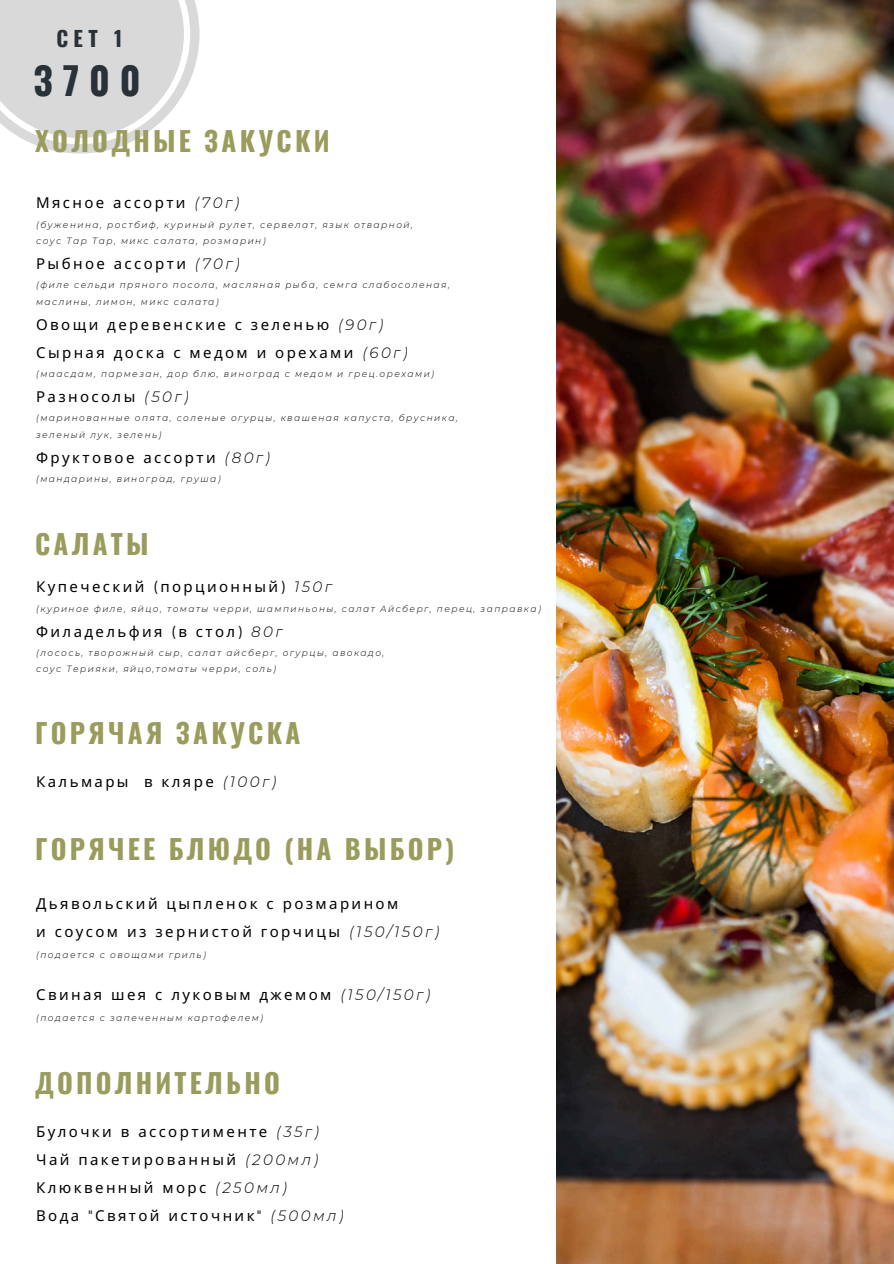
<style>
.page{position:relative;width:894px;height:1264px;background:#fff}
.page>*{position:absolute;margin:0;border:0;box-sizing:border-box;transform-origin:0 0}
.t1{font:700 37.8px "Oswald";color:#293238}
.t2{font:700 27px "Oswald";letter-spacing:.12em;color:#999c5c}
.t3{font:700 21px "Oswald";color:#293238}
.t4{font:15px/28px "Noto Sans";letter-spacing:.16em;color:#000}
.t5{font:italic 300 15px "Montserrat";letter-spacing:.16em;color:#000}
.t6{font:italic 300 9px "Montserrat";letter-spacing:.16em;color:#000}
.s1{font-family:"Montserrat";font-weight:300;font-style:italic}
.s2{font-family:"Montserrat";font-weight:300}
</style>
<div class="page">
<img style="left:557px;top:0;width:336px;height:1263px">
<svg style="left:0;top:0;width:199px;height:153px"></svg>
<p class="t3" style="left:56px;top:22px;width:67px">СЕТ 1</p>
<p class="t1" style="left:33px;top:51px;width:109px">3700</p>
<p class="t2" style="left:35px;top:120px;width:296px">ХОЛОДНЫЕ ЗАКУСКИ</p>
<p class="t4" style="left:36px;top:189px;width:204px">Мясное ассорти <span class="s1">(70г)</span></p>
<h2 class="t6" style="left:36px;top:219px;width:378px">(буженина, ростбиф, куриный рулет, сервелат, язык отварной,</h2>
<h1 class="t6" style="left:36px;top:235px;width:231px">соус Тар Тар, микс салата, розмарин)</h1>
<p class="t4" style="left:36px;top:249px;width:205px">Рыбное ассорти <span class="s1">(70г)</span></p>
<p class="t6" style="left:36px;top:279px;width:415px">(филе сельди пряного посола, масляная рыба, семга слабосоленая,</p>
<p class="t6" style="left:36px;top:296px;width:184px">маслины, лимон, микс салата)</p>
<p class="t4" style="left:36px;top:310px;width:294px">Овощи деревенские с зеленью</p>
<p class="t5" style="left:338px;top:315px;width:47px">(90г)</p>
<p class="t4" style="left:36px;top:338px;width:213px">Сырная доска с медом</p>
<p class="t4" style="left:256px;top:338px;width:152px">и орехами <span class="s1">(60г)</span></p>
<p class="t6" style="left:36px;top:368px;width:399px">(маасдам, пармезан, дор блю, виноград с медом и грец.орехами)</p>
<p class="t4" style="left:36px;top:382px;width:154px">Разносолы <span class="s1">(50г)</span></p>
<p class="t6" style="left:36px;top:413px;width:423px">(маринованные опята, соленые огурцы, квашеная капуста, брусника,</p>
<p class="t6" style="left:36px;top:429px;width:127px">зеленый лук, зелень)</p>
<p class="t4" style="left:36px;top:443px;width:181px">Фруктовое ассорти</p>
<p class="t5" style="left:224px;top:448px;width:47px">(80г)</p>
<p class="t6" style="left:36px;top:473px;width:186px">(мандарины, виноград, груша)</p>
<p class="t2" style="left:35px;top:522px;width:115px">САЛАТЫ</p>
<p class="t4" style="left:36px;top:572px;width:297px">Купеческий <span class="s2">(</span>порционный<span class="s2">)</span> <span class="s1">150г</span></p>
<p class="t6" style="left:36px;top:603px;width:506px">(куриное филе, яйцо, томаты черри, шампиньоны, салат Айсберг, перец, заправка)</p>
<p class="t4" style="left:36px;top:617px;width:247px">Филадельфия <span class="s2">(</span>в стол<span class="s2">)</span> <span class="s1">80г</span></p>
<p class="t6" style="left:36px;top:647px;width:349px">(лосось, творожный сыр, салат айсберг, огурцы, авокадо,</p>
<h1 class="t6" style="left:36px;top:663px;width:241px">соус Терияки, яйцо,томаты черри, соль)</h1>
<p class="t2" style="left:35px;top:711px;width:266px">ГОРЯЧАЯ ЗАКУСКА</p>
<p class="t4" style="left:36px;top:767px;width:241px">Кальмары в кляре <span class="s1">(100г)</span></p>
<h1 class="t2" style="left:35px;top:828px;width:420px">ГОРЯЧЕЕ БЛЮДО (НА ВЫБОР)</h1>
<p class="t4" style="left:36px;top:888px;width:404px;line-height:28.5px">Дьявольский цыпленок с розмарином<br>и соусом из зернистой горчицы <span class="s1">(150/150г)</span></p>
<p class="t6" style="left:36px;top:949px;width:171px">(подается с овощами гриль)</p>
<p class="t4" style="left:36px;top:980px;width:395px">Свиная шея с луковым джемом <span class="s1">(150/150г)</span></p>
<p class="t6" style="left:36px;top:1012px;width:228px">(подается с запеченным картофелем)</p>
<h3 class="t2" style="left:35px;top:1061px;width:246px">ДОПОЛНИТЕЛЬНО</h3>
<h3 class="t4" style="left:36px;top:1116px;width:309px">Булочки в ассортименте <span class="s1">(35г)<br></span>Чай пакетированный <span class="s1">(200мл)<br></span>Клюквенный морс <span class="s1">(250мл)<br></span>Вода <span class="s2">"</span>Святой источник<span class="s2">"</span> <span class="s1">(500мл)</span></h3>
</div>
